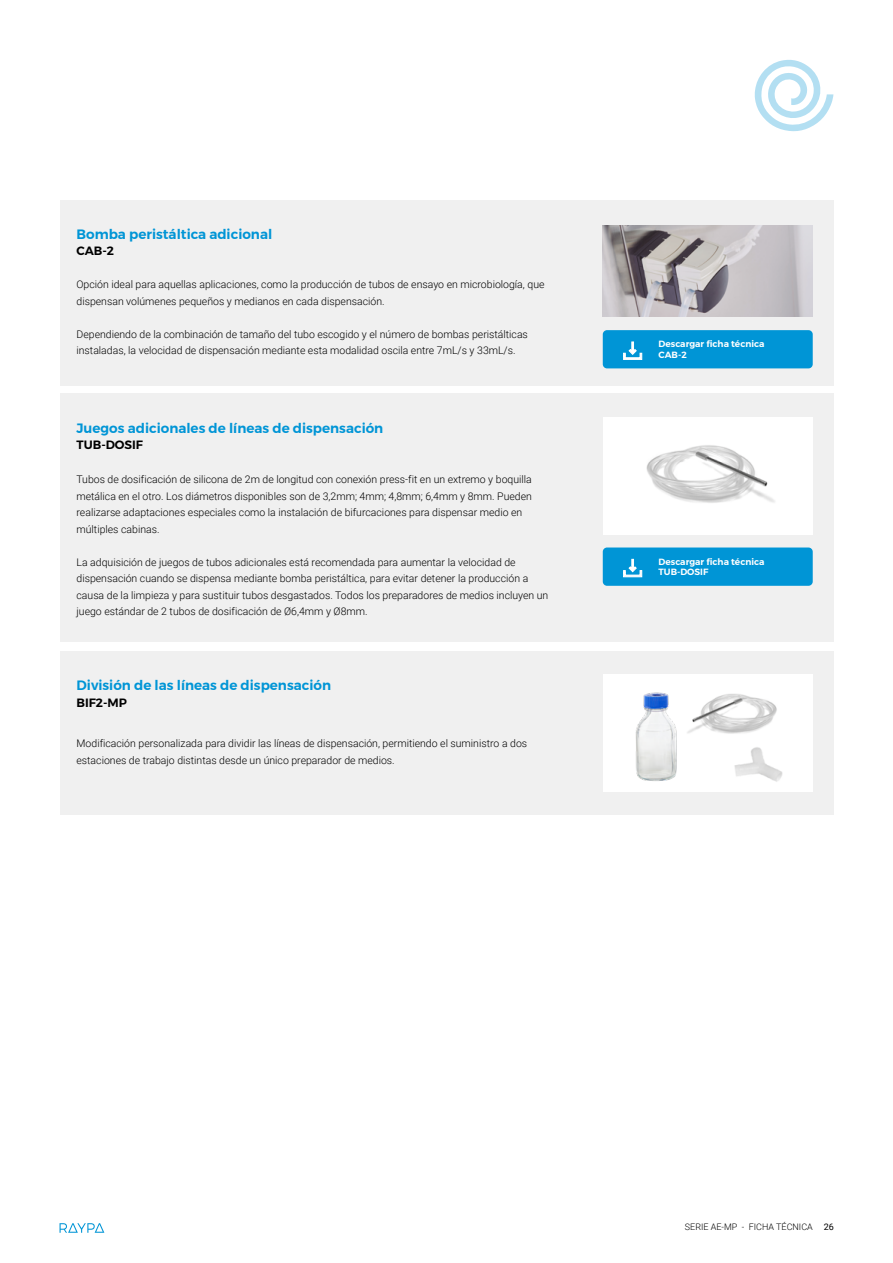
<style>
.page{position:relative;width:893px;height:1263px;background:#fff}
.page>*{position:absolute;margin:0;border:0;box-sizing:border-box;transform-origin:0 0}
.t1{font:600 13.5px "Montserrat";color:#0095d6}
.t2{font:600 12px "Montserrat";color:#000}
.t3{font:300 10.5px/16.5px "Roboto";color:#000}
.t4{font:600 9px/10.8px "Montserrat";color:#fff}
.t5{font:300 9px "Roboto";color:#000}
.s1{font-weight:400}
</style>
<div class="page">
<svg style="left:60px;top:1223px;width:44px;height:10px"></svg>
<svg style="left:755px;top:59px;width:78px;height:72px"></svg>
<div style="left:60px;top:394px;width:773px;height:248px;background:#f0f0f0"></div>
<div style="left:60px;top:651px;width:773px;height:163px;background:#f0f0f0"></div>
<div style="left:603px;top:547px;width:210px;height:39px;background:#0095d6;border-radius:4px"></div>
<svg style="left:623px;top:559px;width:19px;height:18px"></svg>
<div style="left:603px;top:417px;width:210px;height:117px;background:#fff"></div>
<img style="left:646px;top:445px;width:129px;height:58px">
<div style="left:603px;top:675px;width:210px;height:117px;background:#fff"></div>
<div style="left:60px;top:200px;width:773px;height:185px;background:#f0f0f0"></div>
<div style="left:603px;top:330px;width:210px;height:38px;background:#0095d6;border-radius:4px"></div>
<svg style="left:623px;top:342px;width:19px;height:18px"></svg>
<img style="left:603px;top:226px;width:210px;height:91px">
<img style="left:687px;top:694px;width:90px;height:40px">
<img style="left:635px;top:692px;width:42px;height:89px">
<img style="left:734px;top:747px;width:49px;height:35px">
<p class="t1" style="left:77px;top:223px;width:197px">Bomba peristáltica adicional</p>
<p class="t2" style="left:77px;top:242px;width:39px">CAB-2</p>
<p class="t3" style="left:77px;top:276px;width:469px">Opción ideal para aquellas aplicaciones, como la producción de tubos de ensayo en microbiología, que dispensan volúmenes pequeños y medianos en cada dispensación.</p>
<p class="t3" style="left:77px;top:325px;width:453px">Dependiendo de la combinación de tamaño del tubo escogido y el número de bombas peristálticas instaladas, la velocidad de dispensación mediante esta modalidad oscila entre 7mL/s y 33mL/s.</p>
<p class="t4" style="left:659px;top:339px;width:107px">Descargar ficha técnica<br>CAB-2</p>
<p class="t1" style="left:77px;top:417px;width:308px">Juegos adicionales de líneas de dispensación</p>
<p class="t2" style="left:77px;top:436px;width:68px">TUB-DOSIF</p>
<p class="t3" style="left:77px;top:471px;width:457px">Tubos de dosificación de silicona de 2m de longitud con conexión press-fit en un extremo y boquilla metálica en el otro. Los diámetros disponibles son de 3,2mm; 4mm; 4,8mm; 6,4mm y 8mm. Pueden realizarse adaptaciones especiales como la instalación de bifurcaciones para dispensar medio en múltiples cabinas.</p>
<p class="t3" style="left:77px;top:553px;width:473px">La adquisición de juegos de tubos adicionales está recomendada para aumentar la velocidad de dispensación cuando se dispensa mediante bomba peristáltica, para evitar detener la producción a causa de la limpieza y para sustituir tubos desgastados. Todos los preparadores de medios incluyen un juego estándar de 2 tubos de dosificación de Ø6,4mm y Ø8mm.</p>
<p class="t1" style="left:77px;top:675px;width:256px">División de las líneas de dispensación</p>
<p class="t2" style="left:77px;top:693px;width:52px">BIF2-MP</p>
<p class="t3" style="left:77px;top:735px;width:452px">Modificación personalizada para dividir las líneas de dispensación, permitiendo el suministro a dos estaciones de trabajo distintas desde un único preparador de medios.</p>
<p class="t4" style="left:659px;top:556px;width:107px">Descargar ficha técnica<br>TUB-DOSIF</p>
<p class="t5" style="left:685px;top:1220px;width:150px">SERIE AE-MP - FICHA TÉCNICA <span class="s1">26</span></p>
</div>
